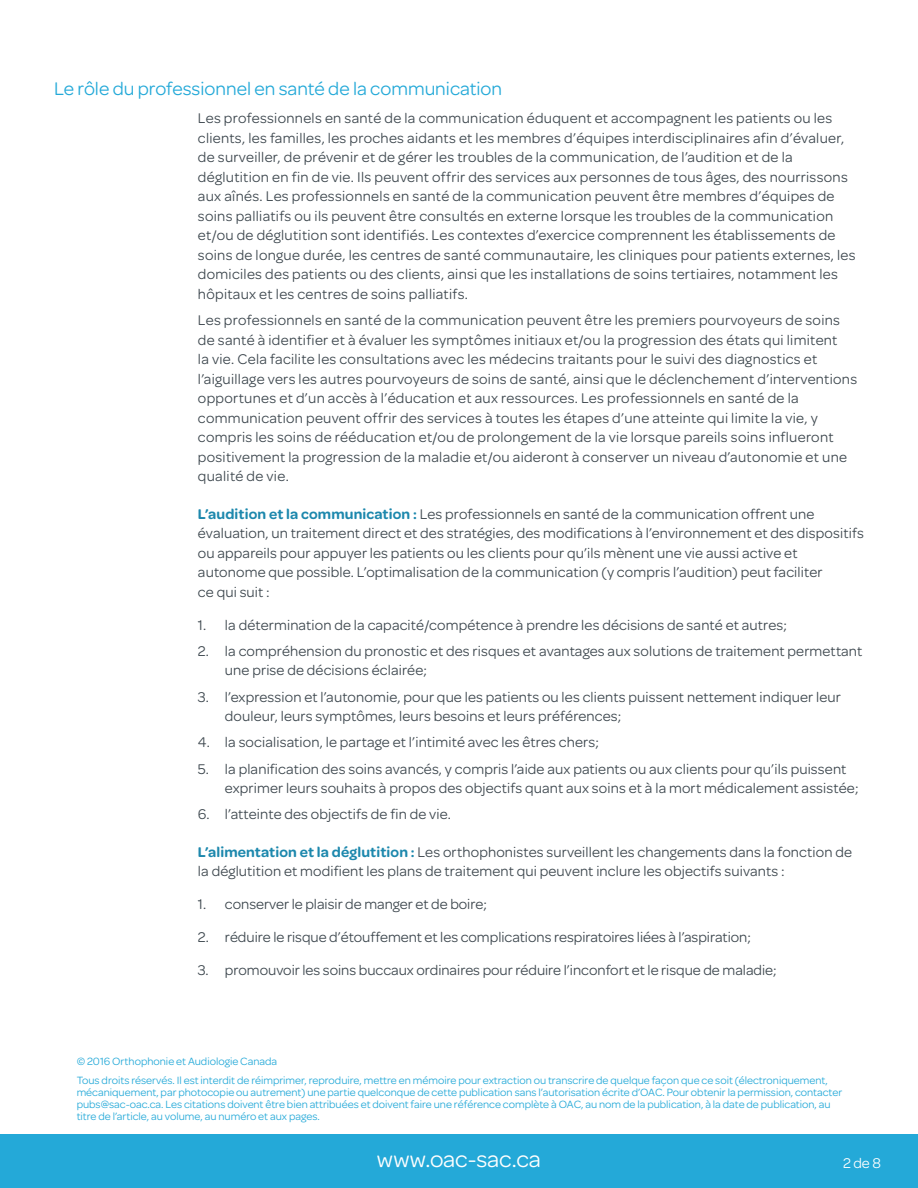
<style>
.page{position:relative;width:918px;height:1188px;background:#fff}
.page>*{position:absolute;margin:0;border:0;box-sizing:border-box;transform-origin:0 0}
.t1{font:24px "Omnes";letter-spacing:-.005em;color:#fff}
.section_header{font:19.5px "Omnes";color:#24a9d8}
.SAC-OAC_Basic_Paragr{font:15px/19.5px "Omnes";letter-spacing:.02em;color:#3d474e}
.Bold{font:15px/19.5px "Omnes";letter-spacing:.01em;color:#3d474e}
.SAC-OAC_Basic_Paragr-2{font:15px "Omnes";color:#3d474e}
.t2{font:15px "Omnes";color:#fff}
.t3{font:11.25px/12px "Omnes";color:#24a9d8}
.s1{font-weight:600;color:#1d88ad}
</style>
<div class="page">
<div style="left:0;top:1134px;width:918px;height:54px;background:#24a9d8"></div>
<p class="section_header" style="left:54px;top:75px;width:450px">Le rôle du professionnel en santé de la communication</p>
<p class="SAC-OAC_Basic_Paragr" style="left:198px;top:108px;width:659px">Les professionnels en santé de la communication éduquent et accompagnent les patients ou les clients, les familles, les proches aidants et les membres d’équipes interdisciplinaires afin d’évaluer, de surveiller, de prévenir et de gérer les troubles de la communication, de l’audition et de la déglutition en fin de vie. Ils peuvent offrir des services aux personnes de tous âges, des nourrissons aux aînés. Les professionnels en santé de la communication peuvent être membres d’équipes de soins palliatifs ou ils peuvent être consultés en externe lorsque les troubles de la communication et/ou de déglutition sont identifiés. Les contextes d’exercice comprennent les établissements de soins de longue durée, les centres de santé communautaire, les cliniques pour patients externes, les domiciles des patients ou des clients, ainsi que les installations de soins tertiaires, notamment les hôpitaux et les centres de soins palliatifs.</p>
<p class="SAC-OAC_Basic_Paragr" style="left:198px;top:309px;width:661px">Les professionnels en santé de la communication peuvent être les premiers pourvoyeurs de soins de santé à identifier et à évaluer les symptômes initiaux et/ou la progression des états qui limitent<br>la vie. Cela facilite les consultations avec les médecins traitants pour le suivi des diagnostics et l’aiguillage vers les autres pourvoyeurs de soins de santé, ainsi que le déclenchement d’interventions opportunes et d’un accès à l’éducation et aux ressources. Les professionnels en santé de la communication peuvent offrir des services à toutes les étapes d’une atteinte qui limite la vie, y compris les soins de rééducation et/ou de prolongement de la vie lorsque pareils soins influeront positivement la progression de la maladie et/ou aideront à conserver un niveau d’autonomie et une qualité de vie.</p>
<p class="Bold" style="left:198px;top:503px;width:667px"><span class="s1">L’audition et la communication :</span> Les professionnels en santé de la communication offrent une évaluation, un traitement direct et des stratégies, des modifications à l’environnement et des dispositifs ou appareils pour appuyer les patients ou les clients pour qu’ils mènent une vie aussi active et autonome que possible. L’optimalisation de la communication (y compris l’audition) peut faciliter<br>ce qui suit :</p>
<p class="SAC-OAC_Basic_Paragr" style="left:198px;top:614px;width:591px">1. la détermination de la capacité/compétence à prendre les décisions de santé et autres;</p>
<p class="SAC-OAC_Basic_Paragr" style="left:225px;top:640px;width:639px;text-indent:-27px">2. la compréhension du pronostic et des risques et avantages aux solutions de traitement permettant une prise de décisions éclairée;</p>
<p class="SAC-OAC_Basic_Paragr" style="left:225px;top:686px;width:617px;text-indent:-27px">3. l’expression et l’autonomie, pour que les patients ou les clients puissent nettement indiquer leur douleur, leurs symptômes, leurs besoins et leurs préférences;</p>
<p class="SAC-OAC_Basic_Paragr" style="left:198px;top:732px;width:403px">4. la socialisation, le partage et l’intimité avec les êtres chers;</p>
<p class="SAC-OAC_Basic_Paragr" style="left:225px;top:758px;width:635px;text-indent:-27px">5. la planification des soins avancés, y compris l’aide aux patients ou aux clients pour qu’ils puissent exprimer leurs souhaits à propos des objectifs quant aux soins et à la mort médicalement assistée;</p>
<p class="SAC-OAC_Basic_Paragr" style="left:198px;top:804px;width:255px">6. l’atteinte des objectifs de fin de vie.</p>
<p class="Bold" style="left:198px;top:841px;width:656px"><span class="s1">L’alimentation et la déglutition :</span> Les orthophonistes surveillent les changements dans la fonction de la déglutition et modifient les plans de traitement qui peuvent inclure les objectifs suivants :</p>
<p class="SAC-OAC_Basic_Paragr-2" style="left:198px;top:894px;width:291px">1. conserver le plaisir de manger et de boire;</p>
<p class="SAC-OAC_Basic_Paragr-2" style="left:198px;top:927px;width:555px">2. réduire le risque d’étouffement et les complications respiratoires liées à l’aspiration;</p>
<p class="SAC-OAC_Basic_Paragr-2" style="left:198px;top:960px;width:580px">3. promouvoir les soins buccaux ordinaires pour réduire l’inconfort et le risque de maladie;</p>
<p class="t3" style="left:77px;top:1055px;width:202px">© 2016 Orthophonie et Audiologie Canada</p>
<p class="t3" style="left:77px;top:1074px;width:767px">Tous droits réservés. Il est interdit de réimprimer, reproduire, mettre en mémoire pour extraction ou transcrire de quelque façon que ce soit (électroniquement, mécaniquement, par photocopie ou autrement) une partie quelconque de cette publication sans l’autorisation écrite d’OAC. Pour obtenir la permission, contacter pubs@sac-oac.ca. Les citations doivent être bien attribuées et doivent faire une référence complète à OAC, au nom de la publication, à la date de publication, au titre de l’article, au volume, au numéro et aux pages.</p>
<p class="t1" style="left:377px;top:1143px;width:166px">www.oac-sac.ca</p>
<p class="t2" style="left:843px;top:1153px;width:39px">2 de 8</p>
</div>
